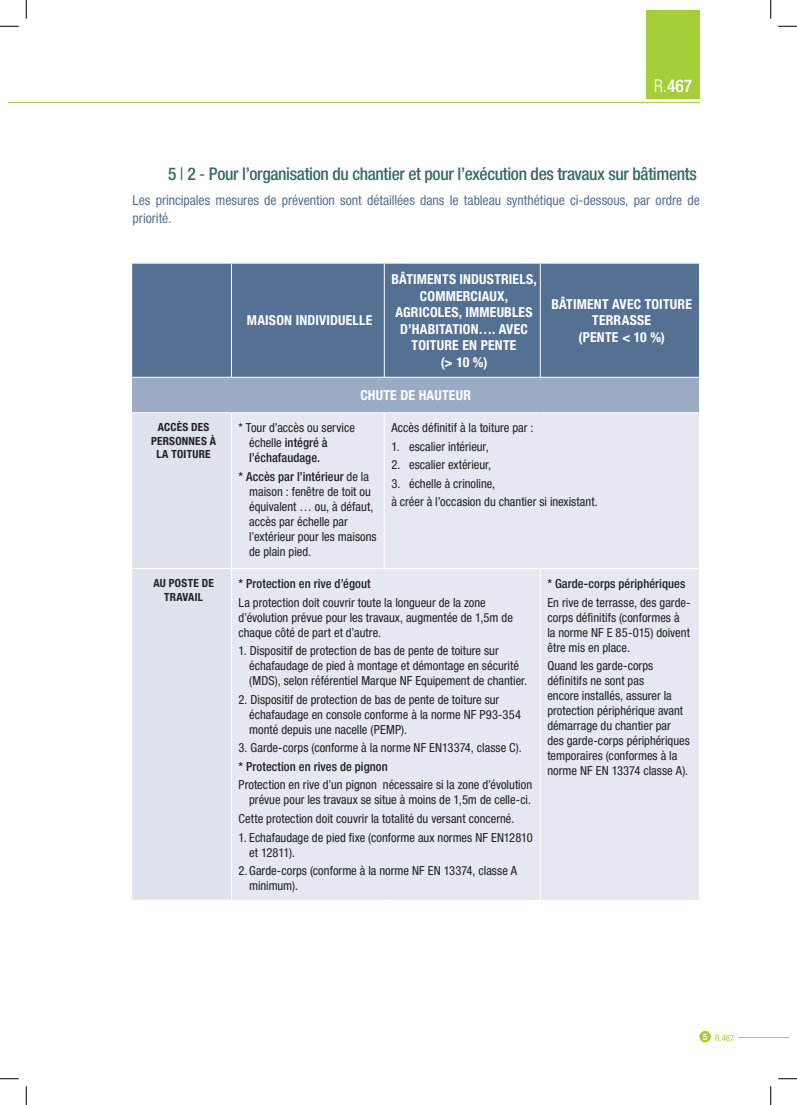
<style>
.page{position:relative;width:797px;height:1105px;background:#fff}
.page>*{position:absolute;margin:0;border:0;box-sizing:border-box;transform-origin:0 0}
.Sous_titre_2{font:500 condensed 17.5px "Helvetica Neue LT Std";letter-spacing:-.02em;color:#396a69}
.t1{font:500 condensed 17.5px "Helvetica Neue LT Std";color:#fff}
.Texte_courant{font:700 condensed 13.75px/16.5px "Helvetica Neue LT Std";letter-spacing:.015em;color:#fff;text-align:center}
.Texte_courant-2{font:condensed 13.75px/17.5px "Helvetica Neue LT Std";letter-spacing:-.005em;color:#547194}
.Texte_courant-3{font:condensed 12.5px/15px "Helvetica Neue LT Std";color:#231f20}
.Texte_courant-4{font:500 condensed 12.5px "Helvetica Neue LT Std";letter-spacing:.005em;color:#231f20}
.Texte_courant-5{font:700 condensed 11.25px/13.5px "Helvetica Neue LT Std";letter-spacing:.02em;color:#231f20;text-align:center}
.t2{font:condensed 8.75px "Helvetica Neue LT Std";color:#a6ce39}
.s1{font-weight:300}
.s2{font-weight:400}
.s3{font-weight:500}
</style>
<div class="page">
<hr style="left:9px;top:102px;width:690px;height:1px;background:#a6ce39">
<hr style="left:738px;top:1037px;width:50px;height:1px;background:#a6ce39">
<div style="left:699px;top:1031px;width:12px;height:11px;background:#a6ce39;border-radius:50%"></div>
<div style="left:646px;top:10px;width:53px;height:89px;background:#a6ce39"></div>
<div style="left:132px;top:264px;width:567px;height:113px;background:#547194"></div>
<div style="left:132px;top:377px;width:567px;height:36px;background:#9aabc3"></div>
<div style="left:132px;top:413px;width:99px;height:487px;background:#dee2eb"></div>
<div style="left:232px;top:413px;width:467px;height:487px;background:#e5e8f1"></div>
<hr style="left:384px;top:264px;width:1px;height:113px;background:#fff">
<hr style="left:540px;top:264px;width:1px;height:113px;background:#fff">
<hr style="left:540px;top:786px;width:1px;height:114px;background:#fff">
<hr style="left:231px;top:264px;width:1px;height:113px;background:#fff">
<hr style="left:132px;top:377px;width:99px;height:1px;background:#fff">
<hr style="left:231px;top:377px;width:153px;height:1px;background:#fff">
<hr style="left:384px;top:377px;width:156px;height:1px;background:#fff">
<hr style="left:540px;top:377px;width:159px;height:1px;background:#fff">
<hr style="left:132px;top:412px;width:99px;height:1px;background:#fff">
<hr style="left:231px;top:412px;width:153px;height:1px;background:#fff">
<hr style="left:384px;top:412px;width:156px;height:1px;background:#fff">
<hr style="left:384px;top:413px;width:1px;height:155px;background:#fff">
<hr style="left:540px;top:412px;width:159px;height:1px;background:#fff">
<hr style="left:231px;top:568px;width:153px;height:1px;background:#fff">
<hr style="left:384px;top:568px;width:156px;height:1px;background:#fff">
<hr style="left:540px;top:568px;width:159px;height:1px;background:#fff">
<hr style="left:540px;top:569px;width:1px;height:217px;background:#fff">
<hr style="left:132px;top:568px;width:99px;height:1px;background:#fff">
<svg style="left:0;top:25px;width:19px;height:2px"></svg>
<svg style="left:778px;top:25px;width:19px;height:2px"></svg>
<svg style="left:0;top:1078px;width:19px;height:1px"></svg>
<svg style="left:778px;top:1078px;width:19px;height:1px"></svg>
<svg style="left:25px;top:0;width:2px;height:19px"></svg>
<svg style="left:25px;top:1086px;width:2px;height:19px"></svg>
<svg style="left:770px;top:0;width:1px;height:19px"></svg>
<svg style="left:770px;top:1086px;width:1px;height:19px"></svg>
<h1 class="t1" style="left:654px;top:75px;width:40px"><span class="s1">R.</span>467</h1>
<p class="Sous_titre_2" style="left:168px;top:164px;width:530px">5 <span class="s2">|</span> 2 <span class="s2">-</span> Pour l’organisation du chantier et pour l’exécution des travaux sur bâtiments</p>
<p class="Texte_courant-2" style="left:133px;top:191px;width:568px">Les principales mesures de prévention sont détaillées dans le tableau synthétique ci-dessous, par ordre de priorité.</p>
<p class="Texte_courant" style="left:247px;top:312px;width:127px">MAISON INDIVIDUELLE</p>
<p class="Texte_courant" style="left:391px;top:271px;width:147px">BÂTIMENTS INDUSTRIELS,<br>COMMERCIAUX,<br>AGRICOLES, IMMEUBLES<br>D’HABITATION…. AVEC<br>TOITURE EN PENTE</p>
<p class="Texte_courant" style="left:441px;top:353px;width:48px">(&gt; 10 %)</p>
<p class="Texte_courant" style="left:360px;top:387px;width:112px">CHUTE DE HAUTEUR</p>
<p class="Texte_courant" style="left:551px;top:296px;width:142px">BÂTIMENT AVEC TOITURE<br>TERRASSE</p>
<p class="Texte_courant" style="left:578px;top:329px;width:88px">(PENTE &lt; 10 %)</p>
<p class="Texte_courant-5" style="left:151px;top:420px;width:67px">ACCÈS DES<br>PERSONNES À<br>LA TOITURE</p>
<p class="Texte_courant-3" style="left:249px;top:420px;width:107px;text-indent:-11px">* Tour d’accès ou service échelle <span class="s3">intégré à l’échafaudage.</span></p>
<p class="Texte_courant-3" style="left:249px;top:469px;width:129px;text-indent:-11px"><span class="s3">* Accès par l’intérieur</span> de la maison : fenêtre de toit ou équivalent … ou, à défaut, accès par échelle par l’extérieur pour les maisons de plain pied.</p>
<p class="Texte_courant-3" style="left:391px;top:420px;width:144px">Accès définitif à la toiture par :</p>
<p class="Texte_courant-3" style="left:391px;top:439px;width:99px">1. escalier intérieur,</p>
<p class="Texte_courant-3" style="left:391px;top:457px;width:101px">2. escalier extérieur,</p>
<p class="Texte_courant-3" style="left:391px;top:476px;width:105px">3. échelle à crinoline,</p>
<p class="Texte_courant-3" style="left:391px;top:494px;width:208px">à créer à l’occasion du chantier si inexistant.</p>
<p class="Texte_courant-5" style="left:153px;top:576px;width:62px">AU POSTE DE<br>TRAVAIL</p>
<p class="Texte_courant-4" style="left:238px;top:576px;width:134px">* Protection en rive d’égout</p>
<p class="Texte_courant-3" style="left:238px;top:595px;width:276px">La protection doit couvrir toute la longueur de la zone d’évolution prévue pour les travaux, augmentée de 1,5m de chaque côté de part et d’autre.</p>
<p class="Texte_courant-3" style="left:249px;top:643px;width:279px;text-indent:-11px">1. Dispositif de protection de bas de pente de toiture sur échafaudage de pied à montage et démontage en sécurité (MDS), selon référentiel Marque NF Equipement de chantier.</p>
<p class="Texte_courant-3" style="left:249px;top:692px;width:273px;text-indent:-11px">2. Dispositif de protection de bas de pente de toiture sur échafaudage en console conforme à la norme NF P93-354 monté depuis une nacelle (PEMP).</p>
<p class="Texte_courant-3" style="left:238px;top:740px;width:285px">3. Garde-corps (conforme à la norme NF EN13374, classe C).</p>
<p class="Texte_courant-4" style="left:238px;top:759px;width:151px">* Protection en rives de pignon</p>
<p class="Texte_courant-3" style="left:238px;top:777px;width:295px;text-align:right">Protection en rive d’un pignon nécessaire si la zone d’évolution prévue pour les travaux se situe à moins de 1,5m de celle-ci.</p>
<p class="Texte_courant-3" style="left:238px;top:811px;width:277px">Cette protection doit couvrir la totalité du versant concerné.</p>
<p class="Texte_courant-3" style="left:249px;top:829px;width:285px;text-indent:-11px">1. Echafaudage de pied fixe (conforme aux normes NF EN12810 et 12811).</p>
<p class="Texte_courant-3" style="left:249px;top:863px;width:269px;text-indent:-11px">2.Garde-corps (conforme à la norme NF EN 13374, classe A minimum).</p>
<p class="Texte_courant-4" style="left:547px;top:576px;width:139px">* Garde-corps périphériques</p>
<p class="Texte_courant-3" style="left:547px;top:595px;width:145px">En rive de terrasse, des garde&shy;corps définitifs (conformes à la norme NF E 85-015) doivent être mis en place.</p>
<p class="Texte_courant-3" style="left:547px;top:658px;width:144px">Quand les garde-corps définitifs ne sont pas<br>encore installés, assurer la protection périphérique avant démarrage du chantier par des garde-corps périphériques temporaires (conformes à la norme NF EN 13374 classe A).</p>
<p class="t2" style="left:703px;top:1033px;width:33px"><sup>5</sup> R.467</p>
</div>
